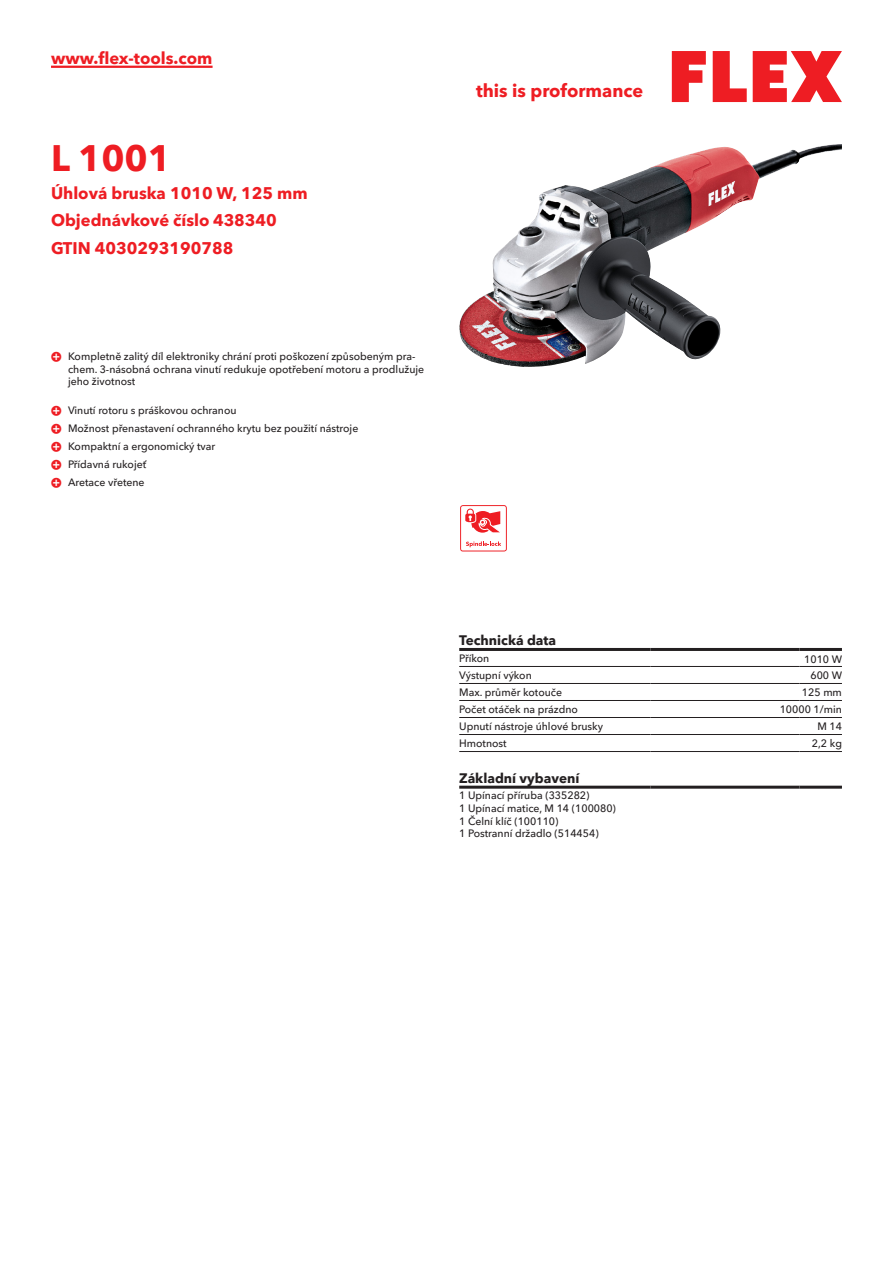
<style>
.page{position:relative;width:893px;height:1263px;background:#fff}
.page>*{position:absolute;margin:0;border:0;box-sizing:border-box;transform-origin:0 0}
.CB_AF_Product-name{font:700 36px "Avenir Next W1 G";color:#ee1d23}
.t1{font:700 18px "Avenir Next W1 G";color:#ee1d23}
.CB_AF_Order-number{font:700 16.5px "Avenir Next W1 G";color:#ee1d23}
.CB_AF_Product-short{font:700 16.5px "Avenir Next W1 G";color:#ee1d23}
.CB_AF_Table-headline{font:700 13.5px "Avenir Next W1 G";color:#231f20}
.CB_AF_Table-specific{font:500 10.5px/12.6px "Avenir Next W1 G";color:#231f20}
</style>
<div class="page">
<svg style="left:672px;top:51px;width:34px;height:51px"></svg>
<svg style="left:713px;top:51px;width:34px;height:51px"></svg>
<svg style="left:753px;top:51px;width:89px;height:51px"></svg>
<hr style="left:51px;top:66px;width:162px;height:2px;background:#ee1d23">
<img style="left:459px;top:144px;width:383px;height:223px">
<hr style="left:459px;top:666px;width:192px;height:1px;background:#231f20">
<hr style="left:651px;top:666px;width:148px;height:1px;background:#231f20">
<hr style="left:799px;top:666px;width:43px;height:1px;background:#231f20">
<hr style="left:459px;top:683px;width:192px;height:1px;background:#231f20">
<hr style="left:651px;top:683px;width:148px;height:1px;background:#231f20">
<hr style="left:799px;top:683px;width:43px;height:1px;background:#231f20">
<hr style="left:459px;top:700px;width:192px;height:1px;background:#231f20">
<hr style="left:651px;top:700px;width:148px;height:1px;background:#231f20">
<hr style="left:799px;top:700px;width:43px;height:1px;background:#231f20">
<hr style="left:459px;top:717px;width:192px;height:1px;background:#231f20">
<hr style="left:651px;top:717px;width:148px;height:1px;background:#231f20">
<hr style="left:799px;top:717px;width:43px;height:1px;background:#231f20">
<hr style="left:459px;top:734px;width:192px;height:1px;background:#231f20">
<hr style="left:651px;top:734px;width:148px;height:1px;background:#231f20">
<hr style="left:799px;top:734px;width:43px;height:1px;background:#231f20">
<hr style="left:459px;top:751px;width:192px;height:1px;background:#231f20">
<hr style="left:651px;top:751px;width:148px;height:1px;background:#231f20">
<hr style="left:799px;top:751px;width:43px;height:1px;background:#231f20">
<hr style="left:459px;top:648px;width:192px;height:3px;background:#231f20">
<hr style="left:651px;top:648px;width:148px;height:3px;background:#231f20">
<hr style="left:799px;top:648px;width:43px;height:3px;background:#231f20">
<hr style="left:459px;top:786px;width:192px;height:3px;background:#231f20">
<hr style="left:651px;top:786px;width:148px;height:3px;background:#231f20">
<hr style="left:799px;top:786px;width:43px;height:3px;background:#231f20">
<svg style="left:460px;top:505px;width:47px;height:46px"></svg>
<h3 class="CB_AF_Order-number" style="left:51px;top:45px;width:163px">www.flex-tools.com</h3>
<p class="CB_AF_Product-name" style="left:51px;top:130px;width:122px">L 1001</p>
<p class="CB_AF_Product-short" style="left:51px;top:180px;width:258px">Úhlová bruska 1010 W, 125 mm</p>
<p class="CB_AF_Order-number" style="left:51px;top:207px;width:227px">Objednávkové číslo 438340</p>
<p class="CB_AF_Order-number" style="left:51px;top:235px;width:184px">GTIN 4030293190788</p>
<p class="CB_AF_Table-specific" style="left:68px;top:349px;width:358px">Kompletně zalitý díl elektroniky chrání proti poškození způsobeným pra&shy;chem. 3-násobná ochrana vinutí redukuje opotřebení motoru a prodlužuje jeho životnost</p>
<p class="CB_AF_Table-specific" style="left:68px;top:403px;width:170px">Vinutí rotoru s práškovou ochranou</p>
<p class="CB_AF_Table-specific" style="left:68px;top:421px;width:292px">Možnost přenastavení ochranného krytu bez použití nástroje</p>
<p class="CB_AF_Table-specific" style="left:68px;top:439px;width:149px">Kompaktní a ergonomický tvar</p>
<p class="CB_AF_Table-specific" style="left:68px;top:457px;width:80px">Přídavná rukojeť</p>
<p class="CB_AF_Table-specific" style="left:68px;top:475px;width:78px">Aretace vřetene</p>
<h2 class="t1" style="left:476px;top:77px;width:169px">this is proformance</h2>
<p class="CB_AF_Table-headline" style="left:459px;top:630px;width:98px">Technická data</p>
<p class="CB_AF_Table-specific" style="left:459px;top:651px;width:32px">Příkon</p>
<p class="CB_AF_Table-specific" style="left:804px;top:652px;width:39px">1010 W</p>
<p class="CB_AF_Table-specific" style="left:459px;top:668px;width:74px">Výstupní výkon</p>
<p class="CB_AF_Table-specific" style="left:810px;top:668px;width:33px">600 W</p>
<p class="CB_AF_Table-specific" style="left:459px;top:685px;width:104px">Max. průměr kotouče</p>
<p class="CB_AF_Table-specific" style="left:802px;top:685px;width:41px">125 mm</p>
<p class="CB_AF_Table-specific" style="left:459px;top:702px;width:120px">Počet otáček na prázdno</p>
<p class="CB_AF_Table-specific" style="left:780px;top:702px;width:64px">10000 1/min</p>
<p class="CB_AF_Table-specific" style="left:459px;top:719px;width:145px">Upnutí nástroje úhlové brusky</p>
<p class="CB_AF_Table-specific" style="left:817px;top:719px;width:26px">M 14</p>
<p class="CB_AF_Table-specific" style="left:459px;top:736px;width:49px">Hmotnost</p>
<p class="CB_AF_Table-specific" style="left:812px;top:736px;width:32px">2,2 kg</p>
<p class="CB_AF_Table-headline" style="left:459px;top:767px;width:122px">Základní vybavení</p>
<p class="CB_AF_Table-specific" style="left:459px;top:788px;width:158px">1 Upínací příruba (335282)<br>1 Upínací matice, M 14 (100080)<br>1 Čelní klíč (100110)<br>1 Postranní držadlo (514454)</p>
</div>
